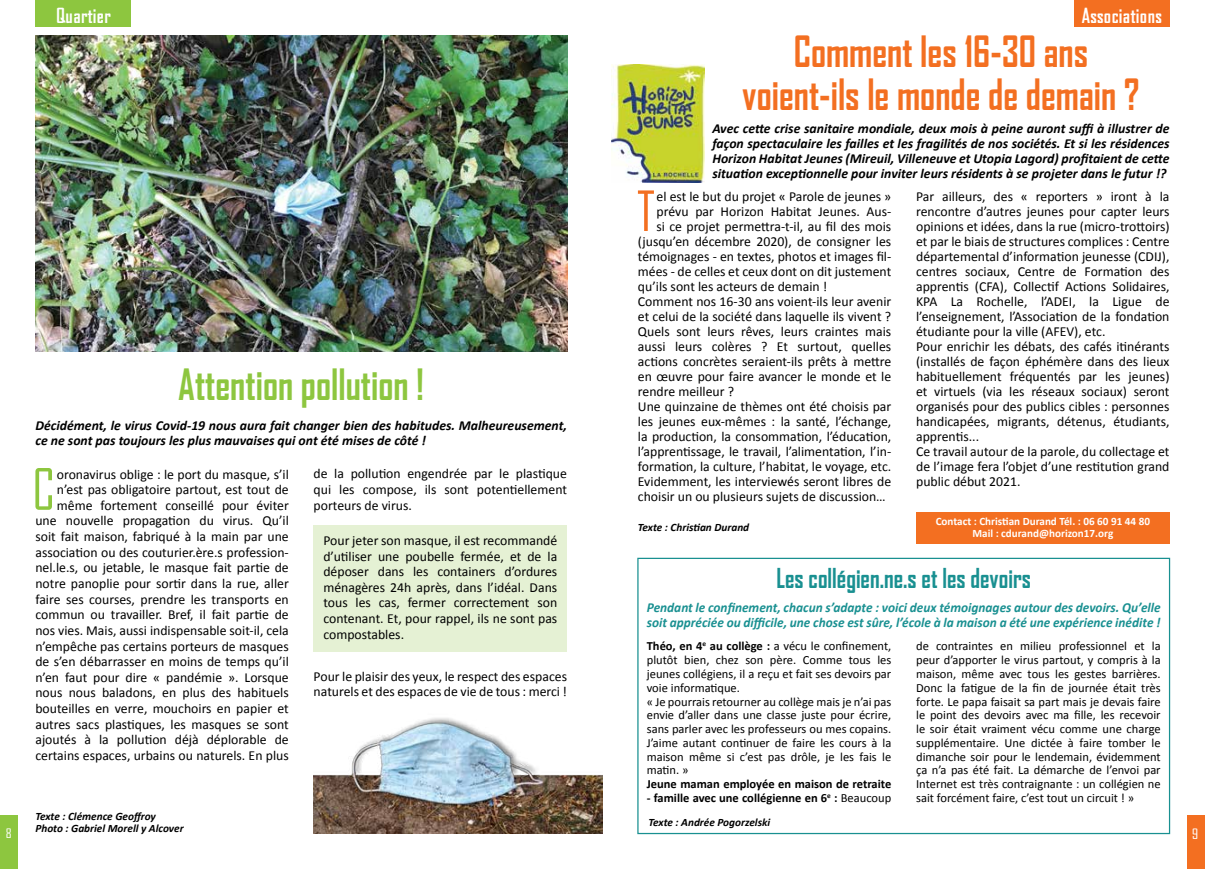
<style>
.page{position:relative;width:1205px;height:869px;background:#fff}
.page>*{position:absolute;margin:0;border:0;box-sizing:border-box;transform-origin:0 0}
.t1{font:54.62px "Bureau Agency";color:#8dc63f}
.t2{font:53px "Bureau Agency";color:#f36f21}
.t3{font:700 41.25px/42.5px "Agency FB";color:#f36f21;text-align:center;scale:.9 1}
.t4{font:700 41.25px "Agency FB";color:#8dc63f;scale:.9 1}
.t5{font:700 26.25px "Agency FB";color:#199091;scale:.9 1}
.t6{font:700 20px "Bureau Agency";letter-spacing:.02em;color:#fff}
.t7{font:13.75px/15.6px "Calibri";color:#000}
.t8{font:italic 700 13.75px/15px "Calibri";color:#000;text-align:justify}
.t9{font:italic 700 13.75px/15px "Calibri";color:#199091}
.t10{font:13.75px "Bureau Agency";color:#fff;scale:1.1 1}
.t11{font:12.5px/13.8px "Calibri";color:#000}
.t12{font:700 12.5px "Calibri";color:#000}
.t13{font:12.5px "Agency FB";color:#fff;scale:1.1 1}
.t14{font:italic 700 11.25px/12.5px "Calibri";color:#000}
.t15{font:700 11.25px/11.2px "Calibri";color:#fff;text-align:center}
.s1{font-weight:700}
.s2{font-weight:400}
</style>
<div class="page">
<div style="left:637px;top:557px;width:533px;height:276px;border:1px solid #199091"></div>
<div style="left:0;top:815px;width:18px;height:53px;background:#8dc63f"></div>
<div style="left:35px;top:0;width:96px;height:27px;background:#8dc63f"></div>
<div style="left:1074px;top:0;width:95px;height:27px;background:#f36f21"></div>
<div style="left:1187px;top:815px;width:18px;height:53px;background:#f36f21"></div>
<img style="left:35px;top:35px;width:532px;height:316px">
<img style="left:314px;top:718px;width:288px;height:115px">
<div style="left:916px;top:512px;width:253px;height:31px;background:#f36f21"></div>
<img style="left:612px;top:65px;width:92px;height:117px">
<div style="left:314px;top:524px;width:253px;height:127px;background:#e5f1d4"></div>
<p class="t13" style="left:6px;top:825px;width:7px">8</p>
<h3 class="t6" style="left:56px;top:5px;width:56px">Quartier</h3>
<h3 class="t4" style="left:178px;top:359px;width:275px">Attention pollution !</h3>
<p class="t8" style="left:35px;top:417px;width:533px">Décidément, le virus Covid-19 nous aura fait changer bien des habitudes. Malheureusement, ce ne sont pas toujours les plus mauvaises qui ont été mises de côté !</p>
<h1 class="t1" style="left:32px;top:460px;width:23px">C</h1>
<p class="t7" style="left:35px;top:465px;width:255px;text-align:right">oronavirus oblige : le port du masque, s’il n’est pas obligatoire partout, est tout de même fortement conseillé pour éviter une nouvelle propagation du virus. Qu’il soit fait maison, fabriqué à la main par une association ou des couturier.ère.s profession&shy;nel.le.s, ou jetable, le masque fait partie de notre panoplie pour sortir dans la rue, aller faire ses courses, prendre les transports en commun ou travailler. Bref, il fait partie de nos vies. Mais, aussi indispensable soit-il, cela n’empêche pas certains porteurs de masques de s’en débarrasser en moins de temps qu’il n’en faut pour dire « pandémie ». Lorsque nous nous baladons, en plus des habituels bouteilles en verre, mouchoirs en papier et autres sacs plastiques, les masques se sont ajoutés à la pollution déjà déplorable de certains espaces, urbains ou naturels. En plus</p>
<p class="t7" style="left:314px;top:465px;width:255px;text-align:justify">de la pollution engendrée par le plastique qui les compose, ils sont potentiellement porteurs de virus.</p>
<p class="t7" style="left:323px;top:531px;width:235px;text-align:justify">Pour jeter son masque, il est recommandé d’utiliser une poubelle fermée, et de la déposer dans les containers d’ordures ménagères 24h après, dans l’idéal. Dans tous les cas, fermer correctement son contenant. Et, pour rappel, ils ne sont pas compostables.</p>
<p class="t7" style="left:314px;top:667px;width:255px">Pour le plaisir des yeux, le respect des espaces naturels et des espaces de vie de tous : merci !</p>
<h3 class="t6" style="left:1081px;top:5px;width:82px">Associations</h3>
<h3 class="t3" style="left:742px;top:29px;width:443px">Comment les 16-30 ans voient-ils le monde de demain ?</h3>
<p class="t8" style="left:712px;top:120px;width:459px">Avec cette crise sanitaire mondiale, deux mois à peine auront suffi à illustrer de façon spectaculaire les failles et les fragilités de nos sociétés. Et si les résidences Horizon Habitat Jeunes (Mireuil, Villeneuve et Utopia Lagord) profitaient de cette situation exceptionnelle pour inviter leurs résidents à se projeter dans le futur !?</p>
<h2 class="t2" style="left:638px;top:183px;width:18px">T</h2>
<p class="t7" style="left:656px;top:188px;width:236px">el est le but du projet « Parole de jeunes »</p>
<p class="t7" style="left:656px;top:203px;width:236px">prévu par Horizon Habitat Jeunes. Aus-</p>
<p class="t7" style="left:656px;top:218px;width:236px">si ce projet permettra-t-il, au fil des mois</p>
<p class="t7" style="left:638px;top:233px;width:255px">(jusqu’en décembre 2020), de consigner les</p>
<p class="t7" style="left:638px;top:248px;width:255px">témoignages - en textes, photos et images fil-</p>
<p class="t7" style="left:638px;top:263px;width:255px">mées - de celles et ceux dont on dit justement</p>
<p class="t7" style="left:638px;top:278px;width:191px">qu’ils sont les acteurs de demain !</p>
<p class="t7" style="left:638px;top:293px;width:255px">Comment nos 16-30 ans voient-ils leur avenir</p>
<p class="t7" style="left:638px;top:308px;width:255px">et celui de la société dans laquelle ils vivent ?</p>
<p class="t7" style="left:638px;top:323px;width:255px">Quels sont leurs rêves, leurs craintes mais</p>
<p class="t7" style="left:638px;top:338px;width:255px">aussi leurs colères ? Et surtout, quelles</p>
<p class="t7" style="left:638px;top:353px;width:255px">actions concrètes seraient-ils prêts à mettre</p>
<p class="t7" style="left:638px;top:368px;width:255px">en œuvre pour faire avancer le monde et le</p>
<p class="t7" style="left:638px;top:383px;width:98px">rendre meilleur ?</p>
<p class="t7" style="left:638px;top:398px;width:255px">Une quinzaine de thèmes ont été choisis par</p>
<p class="t7" style="left:638px;top:413px;width:255px">les jeunes eux-mêmes : la santé, l’échange,</p>
<p class="t7" style="left:638px;top:428px;width:255px">la production, la consommation, l’éducation,</p>
<p class="t7" style="left:638px;top:443px;width:255px">l’apprentissage, le travail, l’alimentation, l’in-</p>
<p class="t7" style="left:638px;top:458px;width:255px">formation, la culture, l’habitat, le voyage, etc.</p>
<p class="t7" style="left:638px;top:473px;width:255px">Evidemment, les interviewés seront libres de</p>
<p class="t7" style="left:638px;top:488px;width:249px">choisir un ou plusieurs sujets de discussion…</p>
<p class="t14" style="left:638px;top:520px;width:113px">Texte : Christian Durand</p>
<p class="t7" style="left:916px;top:188px;width:255px;line-height:15px">Par ailleurs, des « reporters » iront à la rencontre d’autres jeunes pour capter leurs opinions et idées, dans la rue (micro-trottoirs) et par le biais de structures complices : Centre départemental d’information jeunesse (CDIJ), centres sociaux, Centre de Formation des apprentis (CFA), Collectif Actions Solidaires, KPA La Rochelle, l’ADEI, la Ligue de l’enseignement, l’Association de la fondation étudiante pour la ville (AFEV), etc.<br>Pour enrichir les débats, des cafés itinérants (installés de façon éphémère dans des lieux habituellement fréquentés par les jeunes) et virtuels (via les réseaux sociaux) seront organisés pour des publics cibles : personnes handicapées, migrants, détenus, étudiants, apprentis...<br>Ce travail autour de la parole, du collectage et de l’image fera l’objet d’une restitution grand public début 2021.</p>
<p class="t15" style="left:936px;top:515px;width:216px">Contact : Christian Durand Tél. : 06 60 91 44 80<br>Mail : cdurand@horizon17.org</p>
<h3 class="t5" style="left:776px;top:562px;width:284px">Les collégien.ne.s et les devoirs</h3>
<p class="t9" style="left:647px;top:599px;width:515px">Pendant le confinement, chacun s’adapte : voici deux témoignages autour des devoirs. Qu’elle soit appréciée ou difficile, une chose est sûre, l’école à la maison a été une expérience inédite !</p>
<p class="t11" style="left:647px;top:638px;width:246px"><span class="s1">Théo, en 4</span><sup>e</sup> <span class="s1">au collège :</span> a vécu le confinement, plutôt bien, chez son père. Comme tous les jeunes collégiens, il a reçu et fait ses devoirs par voie informatique.<br>« Je pourrais retourner au collège mais je n’ai pas envie d’aller dans une classe juste pour écrire, sans parler avec les professeurs ou mes copains.<br>J’aime autant continuer de faire les cours à la maison même si c’est pas drôle, je les fais le matin. »</p>
<p class="t12" style="left:647px;top:775px;width:246px">Jeune maman employée en maison de retraite</p>
<p class="t12" style="left:647px;top:789px;width:246px">- famille avec une collégienne en 6<sup>e</sup> : <span class="s2">Beaucoup</span></p>
<p class="t11" style="left:916px;top:638px;width:246px;text-align:justify">de contraintes en milieu professionnel et la peur d’apporter le virus partout, y compris à la maison, même avec tous les gestes barrières.<br>Donc la fatigue de la fin de journée était très forte. Le papa faisait sa part mais je devais faire le point des devoirs avec ma fille, les recevoir le soir était vraiment vécu comme une charge supplémentaire. Une dictée à faire tomber le dimanche soir pour le lendemain, évidemment ça n’a pas été fait. La démarche de l’envoi par Internet est très contraignante : un collégien ne sait forcément faire, c’est tout un circuit ! »</p>
<p class="t14" style="left:35px;top:808px;width:150px">Texte : Clémence Geoffroy<br>Photo : Gabriel Morell y Alcover</p>
<p class="t14" style="left:648px;top:815px;width:123px">Texte : Andrée Pogorzelski</p>
<p class="t10" style="left:1192px;top:826px;width:7px">9</p>
</div>
